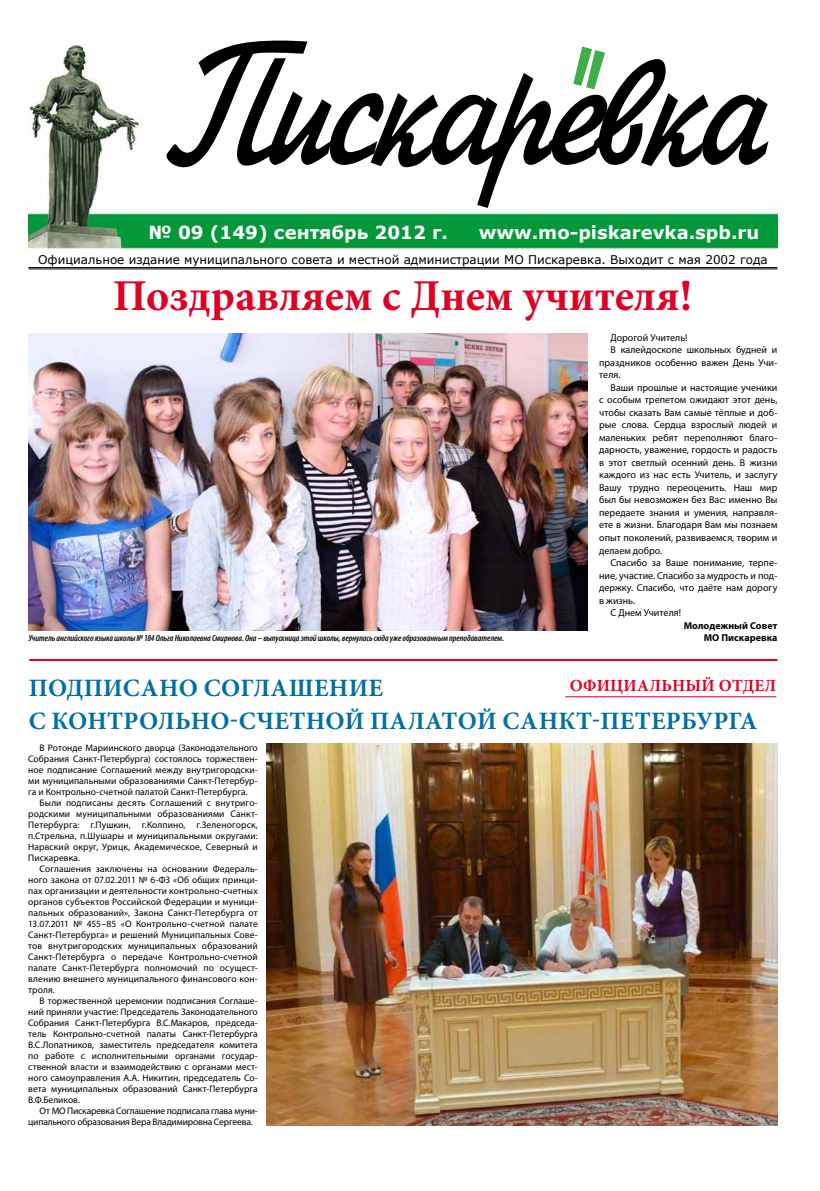
<style>
.page{position:relative;width:820px;height:1191px;background:#fff}
.page>*{position:absolute;margin:0;border:0;box-sizing:border-box;transform-origin:0 0}
.t1{font:181.6px "Jikharev";letter-spacing:-.03em;color:#000;scale:.79 1}
.t2{font:700 44px "Minion Pro";color:#df0023}
.t3{font:700 25px/32.4px "Minion Pro";letter-spacing:.01em;color:#0070a3}
.t4{font:700 18px "Verdana";color:#fff}
.t5{font:700 17px "Minion Pro";letter-spacing:.01em;color:#df0023}
.t6{font:12px "Verdana";color:#000}
.t7{font:10px "Myriad Pro";color:#000}
.t8{font:700 10px/12.5px "Myriad Pro";letter-spacing:.005em;color:#000;text-align:right}
.t9{font:9.5px/11px "Myriad Pro";color:#000;text-align:justify}
.t10{font:italic 600 condensed 9px "Myriad Pro";letter-spacing:-.005em;color:#000}
</style>
<div class="page">
<img style="left:29px;top:43px;width:748px;height:206px">
<svg style="left:573px;top:47px;width:32px;height:42px"></svg>
<hr style="left:28px;top:267px;width:749px;height:1px;background:#000">
<hr style="left:28px;top:268px;width:749px;height:1px;background:#000">
<img style="left:28px;top:333px;width:559px;height:297px">
<img style="left:266px;top:743px;width:511px;height:382px">
<hr style="left:29px;top:659px;width:748px;height:2px;background:#df0023">
<hr style="left:565px;top:696px;width:211px;height:1px;background:#df0023">
<h1 class="t1" style="left:166px;top:9px;width:758px">Пискаревка</h1>
<h3 class="t4" style="left:148px;top:219px;width:301px">№ 09 (149) сентябрь 2012 г.</h3>
<h3 class="t4" style="left:478px;top:219px;width:282px">www.mo-piskarevka.spb.ru</h3>
<p class="t6" style="left:38px;top:251px;width:730px">Официальное издание муниципального совета и местной администрации МО Пискаревка. Выходит с мая 2002 года</p>
<h2 class="t2" style="left:113px;top:270px;width:580px">Поздравляем с Днем учителя!</h2>
<p class="t10" style="left:28px;top:633px;width:477px">Учитель английского языка школы №184 Ольга Николаевна Смирнова. Она – выпускница этой школы, вернулась сюда уже образованным преподавателем.</p>
<p class="t7" style="left:610px;top:332px;width:78px">Дорогой Учитель!</p>
<p class="t7" style="left:610px;top:344px;width:168px">В калейдоскопе школьных будней и</p>
<p class="t7" style="left:599px;top:357px;width:180px">праздников особенно важен День Учи-</p>
<p class="t7" style="left:599px;top:369px;width:23px">теля.</p>
<p class="t7" style="left:610px;top:382px;width:168px">Ваши прошлые и настоящие ученики</p>
<p class="t7" style="left:599px;top:394px;width:180px">с особым трепетом ожидают этот день,</p>
<p class="t7" style="left:599px;top:407px;width:180px">чтобы сказать Вам самые тёплые и доб-</p>
<p class="t7" style="left:599px;top:419px;width:180px">рые слова. Сердца взрослый людей и</p>
<p class="t7" style="left:599px;top:432px;width:180px">маленьких ребят переполняют благо-</p>
<p class="t7" style="left:599px;top:444px;width:180px">дарность, уважение, гордость и радость</p>
<p class="t7" style="left:599px;top:457px;width:180px">в этот светлый осенний день. В жизни</p>
<p class="t7" style="left:599px;top:469px;width:180px">каждого из нас есть Учитель, и заслугу</p>
<p class="t7" style="left:599px;top:482px;width:180px">Вашу трудно переоценить. Наш мир</p>
<p class="t7" style="left:599px;top:494px;width:180px">был бы невозможен без Вас: именно Вы</p>
<p class="t7" style="left:599px;top:507px;width:180px">передаете знания и умения, направля-</p>
<p class="t7" style="left:599px;top:519px;width:180px">ете в жизни. Благодаря Вам мы познаем</p>
<p class="t7" style="left:599px;top:532px;width:180px">опыт поколений, развиваемся, творим и</p>
<p class="t7" style="left:599px;top:545px;width:64px">делаем добро.</p>
<p class="t7" style="left:610px;top:557px;width:168px">Спасибо за Ваше понимание, терпе-</p>
<p class="t7" style="left:599px;top:570px;width:180px">ние, участие. Спасибо за мудрость и под-</p>
<p class="t7" style="left:599px;top:582px;width:180px">держку. Спасибо, что даёте нам дорогу</p>
<p class="t7" style="left:599px;top:595px;width:38px">в жизнь.</p>
<p class="t7" style="left:610px;top:607px;width:72px">С Днем Учителя!</p>
<p class="t8" style="left:683px;top:619px;width:95px">Молодежный Совет<br>МО Пискаревка</p>
<h3 class="t3" style="left:29px;top:673px;width:38px">Подп</h3>
<h3 class="t3" style="left:103px;top:673px;width:90px">исано</h3>
<h3 class="t5" style="left:569px;top:675px;width:208px">Официальный отдел</h3>
<h3 class="t3" style="left:29px;top:673px;width:730px;text-indent:175px">соглашение<br>с Контрольно-счетной палатой Санкт-Петербурга</h3>
<p class="t9" style="left:28px;top:743px;width:231px;text-indent:11px">В Ротонде Мариинского дворца (Законодательного Собрания Санкт-Петербурга) состоялось торжествен&shy;ное подписание Соглашений между внутригородски&shy;ми муниципальными образованиями Санкт-Петербур&shy;га и Контрольно-счетной палатой Санкт-Петербурга.</p>
<p class="t9" style="left:28px;top:798px;width:231px;text-indent:11px">Были подписаны десять Соглашений с внутриго&shy;родскими муниципальными образованиями Санкт-Петербурга: г.Пушкин, г.Колпино, г.Зеленогорск, п.Стрельна, п.Шушары и муниципальными округами:<br>Нарвский округ, Урицк, Академическое, Северный и Пискаревка.</p>
<p class="t9" style="left:28px;top:864px;width:231px;text-indent:11px">Соглашения заключены на основании Федераль&shy;ного закона от 07.02.2011 № 6-ФЗ «Об общих принци&shy;пах организации и деятельности контрольно-счетных органов субъектов Российской Федерации и муници&shy;пальных образований», Закона Санкт-Петербурга от 13.07.2011 № 455–85 «О Контрольно-счетной палате Санкт-Петербурга» и решений Муниципальных Сове&shy;тов внутригородских муниципальных образований Санкт-Петербурга о передаче Контрольно-счетной палате Санкт-Петербурга полномочий по осущест&shy;влению внешнего муниципального финансового кон&shy;троля.</p>
<p class="t9" style="left:28px;top:996px;width:231px;text-indent:11px">В торжественной церемонии подписания Соглаше&shy;ний приняли участие: Председатель Законодательного Собрания Санкт-Петербурга В.С.Макаров, председа&shy;тель Контрольно-счетной палаты Санкт-Петербурга В.С.Лопатников, заместитель председателя комитета по работе с исполнительными органами государ&shy;ственной власти и взаимодействию с органами мест&shy;ного самоуправления А.А. Никитин, председатель Со&shy;вета муниципальных образований Санкт-Петербурга В.Ф.Беликов.</p>
<p class="t9" style="left:28px;top:1106px;width:231px;text-indent:11px">От МО Пискаревка Соглашение подписала глава муни&shy;ципального образования Вера Владимировна Сергеева.</p>
</div>
